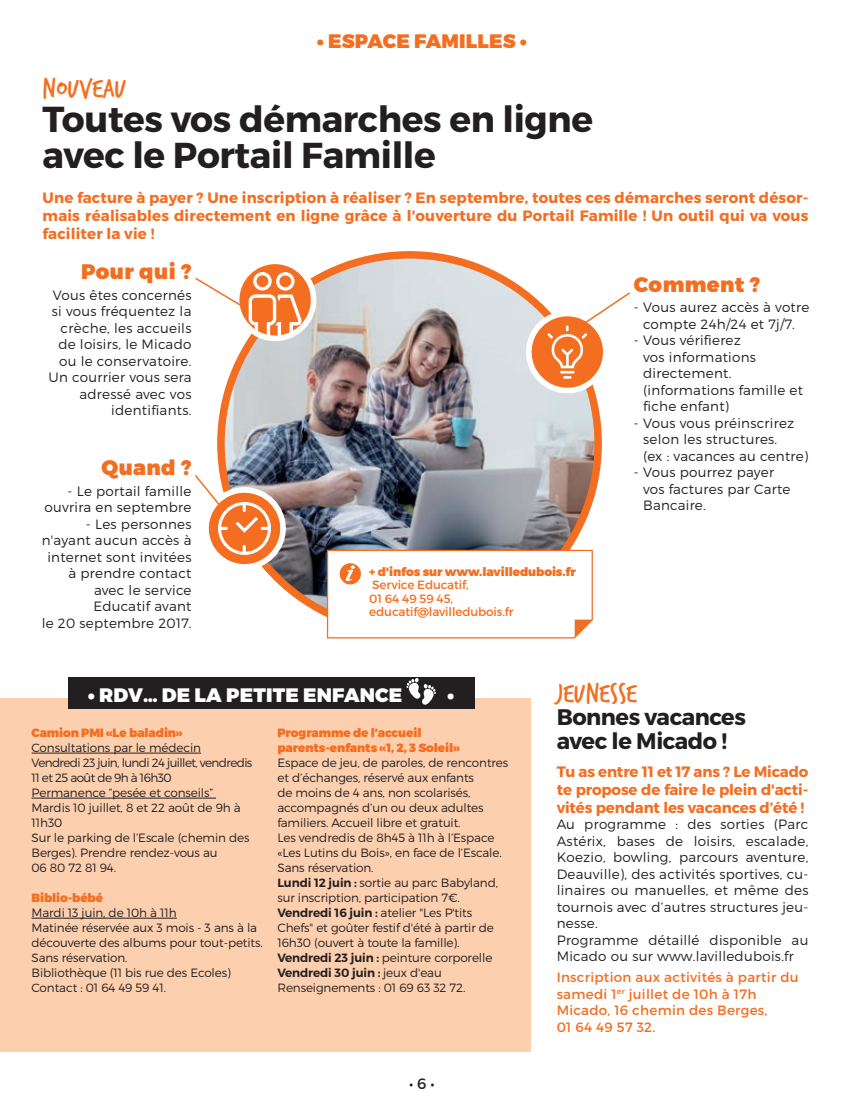
<style>
.page{position:relative;width:851px;height:1106px;background:#fff}
.page>*{position:absolute;margin:0;border:0;box-sizing:border-box;transform-origin:0 0}
.t1{font:700 36px/36px "Montserrat";letter-spacing:-.01em;color:#231f20}
.t2{font:28.5px "Trash Hand";letter-spacing:.01em;color:#f36e21}
.t3{font:700 22.5px/24px "Montserrat";letter-spacing:-.02em;color:#231f20}
.t4{font:900 21px "Montserrat";letter-spacing:.02em;color:#f36e21}
.t5{font:900 19.5px "Montserrat";letter-spacing:.01em;color:#fff}
.t6{font:900 19.5px "Montserrat";letter-spacing:.01em;color:#f36e21}
.t7{font:700 15px/18px "Montserrat";letter-spacing:-.01em;color:#f36e21;text-align:justify}
.t8{font:15px "Montserrat";color:#231f20}
.t9{font:300 13.5px/16.5px "Montserrat";letter-spacing:.02em;color:#231f20}
.t10{font:13.5px/16.5px "Montserrat";letter-spacing:.02em;color:#f36e21}
.t11{font:300 12px/15px "Montserrat";letter-spacing:-.01em;color:#231f20}
.t12{font:900 12px/15px "Montserrat";letter-spacing:-.01em;color:#f36e21}
.t13{font:12px/13.5px "Montserrat";letter-spacing:-.01em;color:#f36e21}
.s1{font-weight:600}
</style>
<div class="page">
<div style="left:0;top:698px;width:530px;height:353px;background:#fccfae"></div>
<hr style="left:32px;top:752px;width:169px;height:1px;background:#231f20">
<hr style="left:32px;top:797px;width:184px;height:1px;background:#231f20">
<hr style="left:32px;top:917px;width:145px;height:1px;background:#231f20">
<div style="left:68px;top:677px;width:406px;height:31px;background:#231f20"></div>
<svg style="left:406px;top:678px;width:30px;height:27px"></svg>
<img style="left:221px;top:255px;width:377px;height:377px;border-radius:188px">
<svg style="left:236px;top:261px;width:77px;height:77px"></svg>
<div style="left:234px;top:258px;width:82px;height:83px;border:6px solid #fff;border-radius:50%"></div>
<svg style="left:528px;top:313px;width:77px;height:77px"></svg>
<div style="left:526px;top:311px;width:82px;height:82px;border:6px solid #fff;border-radius:50%"></div>
<svg style="left:206px;top:490px;width:77px;height:77px"></svg>
<div style="left:203px;top:487px;width:83px;height:82px;border:6px solid #fff;border-radius:50%"></div>
<svg style="left:195px;top:272px;width:107px;height:66px"></svg>
<svg style="left:194px;top:473px;width:77px;height:82px"></svg>
<svg style="left:547px;top:292px;width:83px;height:87px"></svg>
<svg style="left:326px;top:549px;width:267px;height:90px"></svg>
<h3 class="t6" style="left:317px;top:28px;width:212px">• ESPACE FAMILLES •</h3>
<h2 class="t2" style="left:43px;top:75px;width:85px">NOUVEAU</h2>
<h1 class="t1" style="left:43px;top:102px;width:552px">Toutes vos démarches en ligne avec le Portail Famille</h1>
<p class="t7" style="left:43px;top:189px;width:767px">Une facture à payer ? Une inscription à réaliser ? En septembre, toutes ces démarches seront désor&shy;mais réalisables directement en ligne grâce à l'ouverture du Portail Famille ! Un outil qui va vous faciliter la vie !</p>
<h3 class="t4" style="left:81px;top:258px;width:112px">Pour qui ?</h3>
<p class="t9" style="left:48px;top:286px;width:144px;text-align:right">Vous êtes concernés si vous fréquentez la crèche, les accueils de loisirs, le Micado ou le conservatoire.<br>Un courrier vous sera adressé avec vos identifiants.</p>
<h3 class="t4" style="left:101px;top:454px;width:91px">Quand ?</h3>
<p class="t9" style="left:45px;top:482px;width:148px;text-align:right">- Le portail famille ouvrira en septembre</p>
<p class="t9" style="left:42px;top:515px;width:151px;text-align:right">- Les personnes n'ayant aucun accès à internet sont invitées à prendre contact avec le service<br>Educatif avant<br>le 20 septembre 2017.</p>
<p class="t12" style="left:369px;top:564px;width:208px">+ d'infos sur www.lavilledubois.fr</p>
<p class="t13" style="left:369px;top:578px;width:146px">Service Educatif,<br>01 64 49 59 45, educatif@lavilledubois.fr</p>
<h3 class="t4" style="left:634px;top:271px;width:128px">Comment ?</h3>
<p class="t9" style="left:634px;top:299px;width:177px;text-align:center">- Vous aurez accès à votre compte 24h/24 et 7j/7.</p>
<p class="t9" style="left:643px;top:332px;width:161px;text-indent:-9px">- Vous vérifierez<br>vos informations directement. (informations famille et fiche enfant)</p>
<p class="t9" style="left:643px;top:414px;width:167px;text-indent:-9px">- Vous vous préinscrirez selon les structures.<br>(ex : vacances au centre)</p>
<p class="t9" style="left:643px;top:464px;width:149px;text-indent:-9px">- Vous pourrez payer vos factures par Carte<br>Bancaire.</p>
<h3 class="t5" style="left:88px;top:683px;width:316px">• RDV… DE LA PETITE ENFANCE</h3>
<h3 class="t5" style="left:447px;top:683px;width:9px">•</h3>
<p class="t12" style="left:32px;top:725px;width:152px">Camion PMI «Le baladin»</p>
<p class="t11" style="left:32px;top:740px;width:222px">Consultations par le médecin<br>Vendredi 23 juin, lundi 24 juillet, vendredis<br>11 et 25 août de 9h à 16h30<br>Permanence “pesée et conseils”<br>Mardis 10 juillet, 8 et 22 août de 9h à<br>11h30<br>Sur le parking de l’Escale (chemin des<br>Berges). Prendre rendez-vous au<br>06 80 72 81 94.</p>
<p class="t12" style="left:32px;top:890px;width:73px">Biblio-bébé</p>
<p class="t11" style="left:32px;top:905px;width:233px">Mardi 13 juin, de 10h à 11h<br>Matinée réservée aux 3 mois - 3 ans à la découverte des albums pour tout-petits.<br>Sans réservation.<br>Bibliothèque (11 bis rue des Ecoles)<br>Contact : 01 64 49 59 41.</p>
<p class="t12" style="left:277px;top:725px;width:184px">Programme de l’accueil parents-enfants «1, 2, 3 Soleil»</p>
<p class="t11" style="left:277px;top:755px;width:232px">Espace de jeu, de paroles, de rencontres et d’échanges, réservé aux enfants<br>de moins de 4 ans, non scolarisés, accompagnés d’un ou deux adultes familiers. Accueil libre et gratuit.<br>Les vendredis de 8h45 à 11h à l’Espace «Les Lutins du Bois», en face de l’Escale.<br>Sans réservation.<br><span class="s1">Lundi 12 juin :</span> sortie au parc Babyland, sur inscription, participation 7€.<br><span class="s1">Vendredi 16 juin :</span> atelier "Les P'tits Chefs" et goûter festif d'été à partir de 16h30 (ouvert à toute la famille).<br><span class="s1">Vendredi 23 juin :</span> peinture corporelle <span class="s1">Vendredi 30 juin :</span> jeux d'eau Renseignements : 01 69 63 32 72.</p>
<p class="t8" style="left:409px;top:1074px;width:27px">• 6 •</p>
<h2 class="t2" style="left:556px;top:679px;width:82px">JEUNESSE</h2>
<h3 class="t3" style="left:556px;top:705px;width:191px">Bonnes vacances avec le Micado !</h3>
<p class="t7" style="left:556px;top:762px;width:253px">Tu as entre 11 et 17 ans ? Le Micado te propose de faire le plein d'acti&shy;vités pendant les vacances d’été !</p>
<p class="t9" style="left:556px;top:816px;width:253px">Au programme : des sorties (Parc Astérix, bases de loisirs, escalade, Koezio, bowling, parcours aventure, Deauville), des activités sportives, cu&shy;linaires ou manuelles, et même des tournois avec d’autres structures jeu&shy;nesse.<br>Programme détaillé disponible au Micado ou sur www.lavilledubois.fr</p>
<p class="t10" style="left:556px;top:969px;width:243px">Inscription aux activités à partir du samedi 1<sup>er</sup> juillet de 10h à 17h<br>Micado, 16 chemin des Berges,<br>01 64 49 57 32.</p>
</div>
